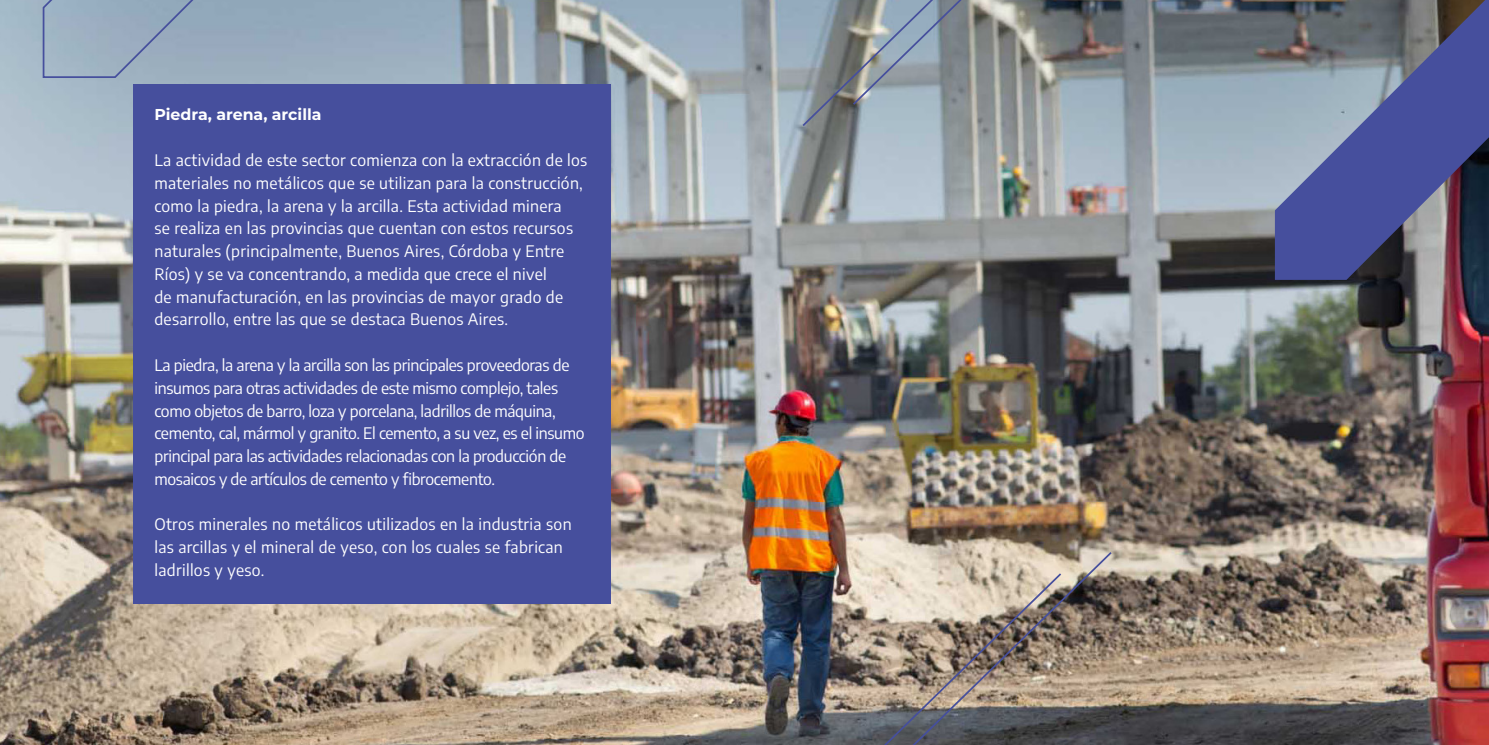
<style>
.page{position:relative;width:1489px;height:745px;background:#fff}
.page>*{position:absolute;margin:0;border:0;box-sizing:border-box;transform-origin:0 0}
.t1{font:15.75px/22.8px "Encode Sans";letter-spacing:.02em;color:#fff}
.t2{font:15.75px/22.8px "Encode Sans";letter-spacing:-.02em;color:#fff}
.t3{font:700 15.75px "Montserrat";color:#fff}
</style>
<div class="page">
<img style="left:0;top:0;width:1488px;height:744px">
<svg style="left:1274px;top:0;width:214px;height:280px;background:#5d648b"></svg>
<img style="left:704px;top:550px;width:409px;height:194px">
<svg style="left:800px;top:0;width:409px;height:128px;background:#879096"></svg>
<svg style="left:42px;top:0;width:447px;height:79px;background:#96a9ba"></svg>
<div style="left:133px;top:84px;width:478px;height:519px;background:#464f9d"></div>
<p class="t3" style="left:154px;top:103px;width:169px">Piedra, arena, arcilla</p>
<p class="t1" style="left:154px;top:148px;width:434px">La actividad de este sector comienza con la extracción de los materiales no metálicos que se utilizan para la construcción, como la piedra, la arena y la arcilla. Esta actividad minera<br>se realiza en las provincias que cuentan con estos recursos naturales (principalmente, Buenos Aires, Córdoba y Entre Ríos) y se va concentrando, a medida que crece el nivel<br>de manufacturación, en las provincias de mayor grado de desarrollo, entre las que se destaca Buenos Aires.</p>
<p class="t2" style="left:154px;top:353px;width:432px">La piedra, la arena y la arcilla son las principales proveedoras de insumos para otras actividades de este mismo complejo, tales como objetos de barro, loza y porcelana, ladrillos de máquina, cemento, cal, mármol y granito. El cemento, a su vez, es el insumo principal para las actividades relacionadas con la producción de mosaicos y de artículos de cemento y fibrocemento.</p>
<p class="t1" style="left:154px;top:512px;width:418px">Otros minerales no metálicos utilizados en la industria son las arcillas y el mineral de yeso, con los cuales se fabrican ladrillos y yeso.</p>
</div>
